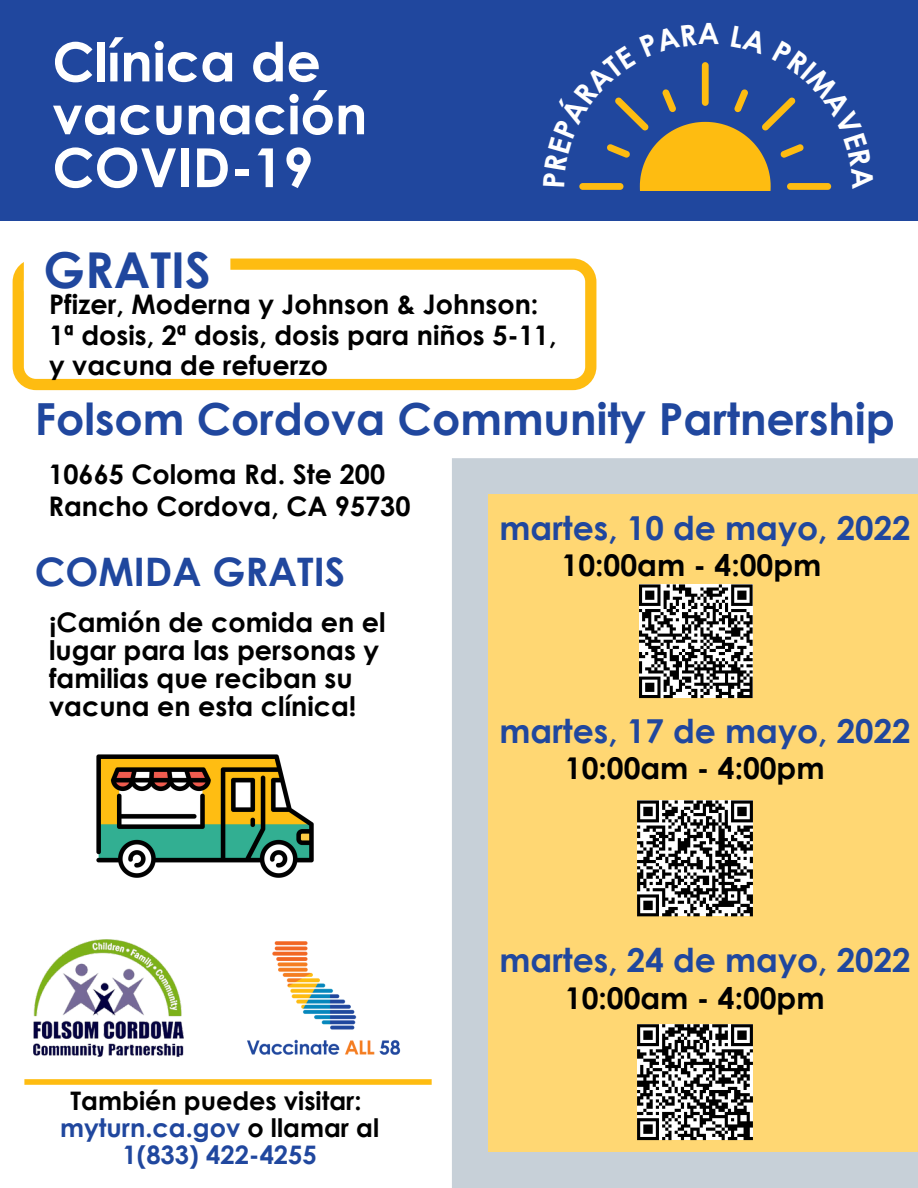
<style>
.page{position:relative;width:918px;height:1188px;background:#fff}
.page>*{position:absolute;margin:0;border:0;box-sizing:border-box;transform-origin:0 0}
.t1{font:700 53.85px "Century Gothic";color:#fff}
.t2{font:700 49.5px "Century Gothic";color:#20479e}
.t3{font:700 44.25px "Century Gothic";color:#20479e}
.t4{font:700 39.3px "Century Gothic";color:#20479e}
.t5{font:700 33px "Century Gothic";color:#20479e}
.t6{font:700 30px "Century Gothic";color:#000}
.t7{font:700 29.4px "Century Gothic";color:#fff}
.t8{font:700 27px/28.2px "Century Gothic";color:#000}
.t9{font:700 25.5px "Century Gothic";color:#20479e}
.t10{font:700 25.5px "Century Gothic";color:#000}
.s1{color:#000}
</style>
<div class="page">
<div style="left:0;top:0;width:918px;height:221px;background:#20479e"></div>
<svg style="left:13px;top:259px;width:583px;height:131px"></svg>
<div style="left:452px;top:458px;width:466px;height:730px;background:#c7d0d8"></div>
<div style="left:488px;top:495px;width:430px;height:657px;background:#ffd773"></div>
<img style="left:96px;top:754px;width:218px;height:124px">
<img style="left:34px;top:940px;width:149px;height:117px">
<img style="left:247px;top:941px;width:154px;height:114px">
<div style="left:24px;top:1079px;width:408px;height:6px;background:#febc11"></div>
<svg style="left:639px;top:584px;width:114px;height:114px;background:#7f7f7f"></svg>
<svg style="left:637px;top:800px;width:116px;height:116px;background:#7e7e7e"></svg>
<svg style="left:637px;top:1024px;width:116px;height:116px;background:#7a7a7a"></svg>
<svg style="left:24px;top:259px;width:206px;height:50px"></svg>
<svg style="left:579px;top:62px;width:253px;height:128px"></svg>
<p class="t1" style="left:52px;top:27px;width:270px">Clínica de</p>
<p class="t1" style="left:52px;top:80px;width:316px">vacunación</p>
<p class="t1" style="left:52px;top:133px;width:262px">COVID-19</p>
<p class="t2" style="left:44px;top:238px;width:169px">GRATIS</p>
<p class="t8" style="left:49px;top:290px;width:491px">Pfizer, Moderna y Johnson &amp; Johnson:</p>
<p class="t8" style="left:49px;top:320px;width:509px">1ª dosis, 2ª dosis, dosis para niños 5-11,</p>
<p class="t8" style="left:49px;top:350px;width:280px">y vacuna de refuerzo</p>
<p class="t7" style="left:698px;top:15px;width:23px">A</p>
<p class="t3" style="left:35px;top:390px;width:862px">Folsom Cordova Community Partnership</p>
<p class="t8" style="left:48px;top:459px;width:338px">10665 Coloma Rd. Ste 200</p>
<p class="t8" style="left:48px;top:491px;width:364px">Rancho Cordova, CA 95730</p>
<p class="t5" style="left:500px;top:507px;width:413px">martes, 10 de mayo, 2022</p>
<p class="t4" style="left:35px;top:546px;width:312px">COMIDA GRATIS</p>
<p class="t8" style="left:49px;top:607px;width:338px">¡Camión de comida en el lugar para las personas y familias que reciban su vacuna en esta clínica!</p>
<p class="t10" style="left:71px;top:1085px;width:292px">También puedes visitar:</p>
<p class="t9" style="left:60px;top:1112px;width:320px">myturn.ca.gov <span class="s1">o llamar al</span></p>
<p class="t9" style="left:122px;top:1139px;width:196px">1(833) 422-4255</p>
<p class="t6" style="left:562px;top:546px;width:261px">10:00am - 4:00pm</p>
<p class="t5" style="left:500px;top:710px;width:413px">martes, 17 de mayo, 2022</p>
<p class="t6" style="left:565px;top:749px;width:261px">10:00am - 4:00pm</p>
<p class="t5" style="left:500px;top:939px;width:413px">martes, 24 de mayo, 2022</p>
<p class="t6" style="left:565px;top:979px;width:261px">10:00am - 4:00pm</p>
</div>
